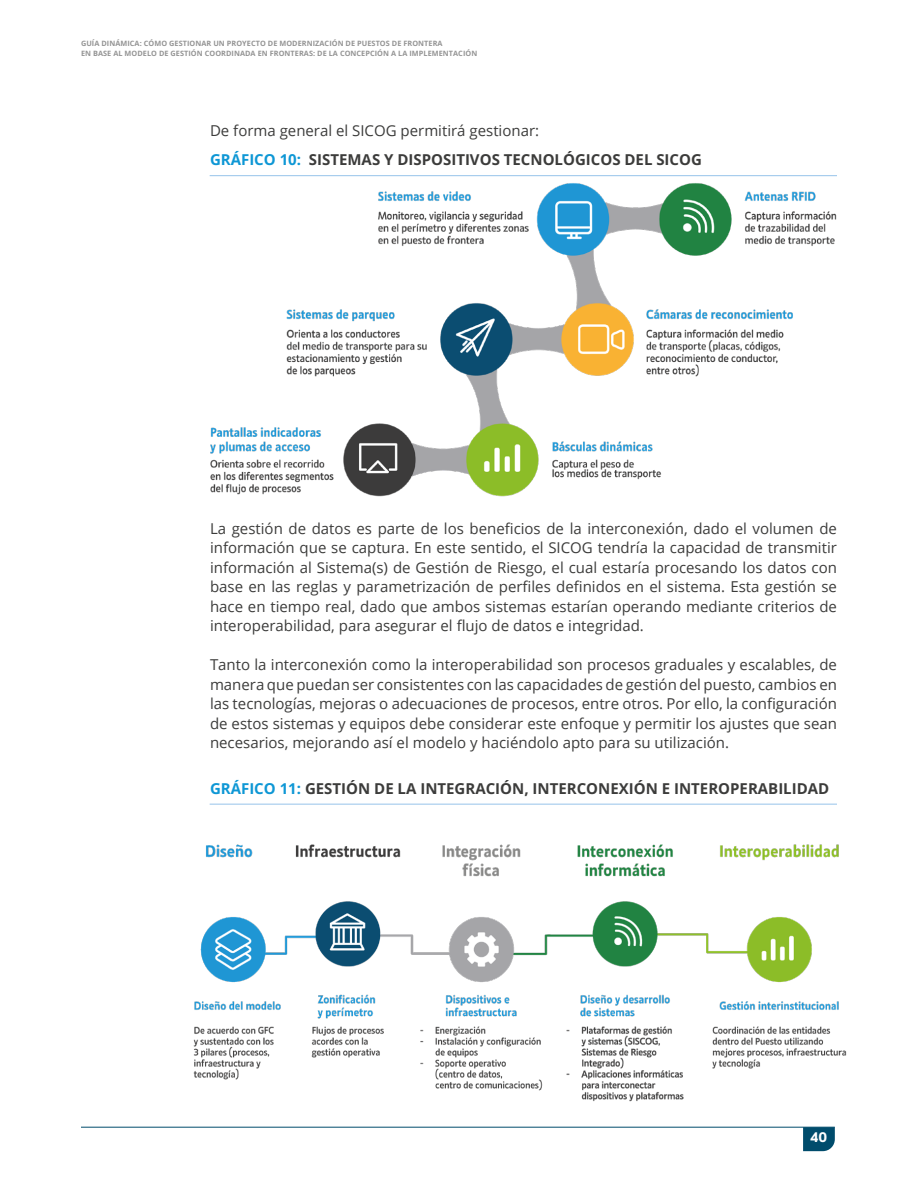
<style>
.page{position:relative;width:918px;height:1188px;background:#fff}
.page>*{position:absolute;margin:0;border:0;box-sizing:border-box;transform-origin:0 0}
.t1{font:15px/19.5px "Open Sans";color:#3c3c3b;text-align:justify}
.t2{font:700 15px/29.5px "Open Sans";color:#3c3c3b}
.t3{font:700 13.2px "Ligurino Rg";color:#fff;scale:1.14 1}
.t4{font:700 7.35px/9.8px "Open Sans";letter-spacing:.01em;color:#949494}
.s1{font-weight:400}
.s2{color:#0e97d5}
</style>
<div class="page">
<hr style="left:210px;top:175px;width:627px;height:1px;background:#96c3ea">
<hr style="left:210px;top:804px;width:627px;height:1px;background:#96c3ea">
<img style="left:210px;top:183px;width:627px;height:314px">
<img style="left:193px;top:844px;width:654px;height:258px">
<hr style="left:81px;top:1127px;width:754px;height:1px;background:#004c6c">
<svg style="left:803px;top:1127px;width:32px;height:24px"></svg>
<p class="t4" style="left:81px;top:38px;width:398px">GUÍA DINÁMICA: CÓMO GESTIONAR UN PROYECTO DE MODERNIZACIÓN DE PUESTOS DE FRONTERA<br>EN BASE AL MODELO DE GESTIÓN COORDINADA EN FRONTERAS: DE LA CONCEPCIÓN A LA IMPLEMENTACIÓN</p>
<p class="t2" style="left:210px;top:115px;width:493px"><span class="s1">De forma general el SICOG permitirá gestionar:<br></span><span class="s2">GRÁFICO 10:</span> SISTEMAS Y DISPOSITIVOS TECNOLÓGICOS DEL SICOG</p>
<p class="t1" style="left:210px;top:518px;width:629px">La gestión de datos es parte de los beneficios de la interconexión, dado el volumen de información que se captura. En este sentido, el SICOG tendría la capacidad de transmitir información al Sistema(s) de Gestión de Riesgo, el cual estaría procesando los datos con base en las reglas y parametrización de perfiles definidos en el sistema. Esta gestión se hace en tiempo real, dado que ambos sistemas estarían operando mediante criterios de interoperabilidad, para asegurar el flujo de datos e integridad.</p>
<p class="t1" style="left:210px;top:655px;width:629px">Tanto la interconexión como la interoperabilidad son procesos graduales y escalables, de manera que puedan ser consistentes con las capacidades de gestión del puesto, cambios en las tecnologías, mejoras o adecuaciones de procesos, entre otros. Por ello, la configuración de estos sistemas y equipos debe considerar este enfoque y permitir los ajustes que sean necesarios, mejorando así el modelo y haciéndolo apto para su utilización.</p>
<p class="t2" style="left:210px;top:773px;width:621px"><span class="s2">GRÁFICO 11:</span> GESTIÓN DE LA INTEGRACIÓN, INTERCONEXIÓN E INTEROPERABILIDAD</p>
<p class="t3" style="left:810px;top:1127px;width:16px">40</p>
</div>
